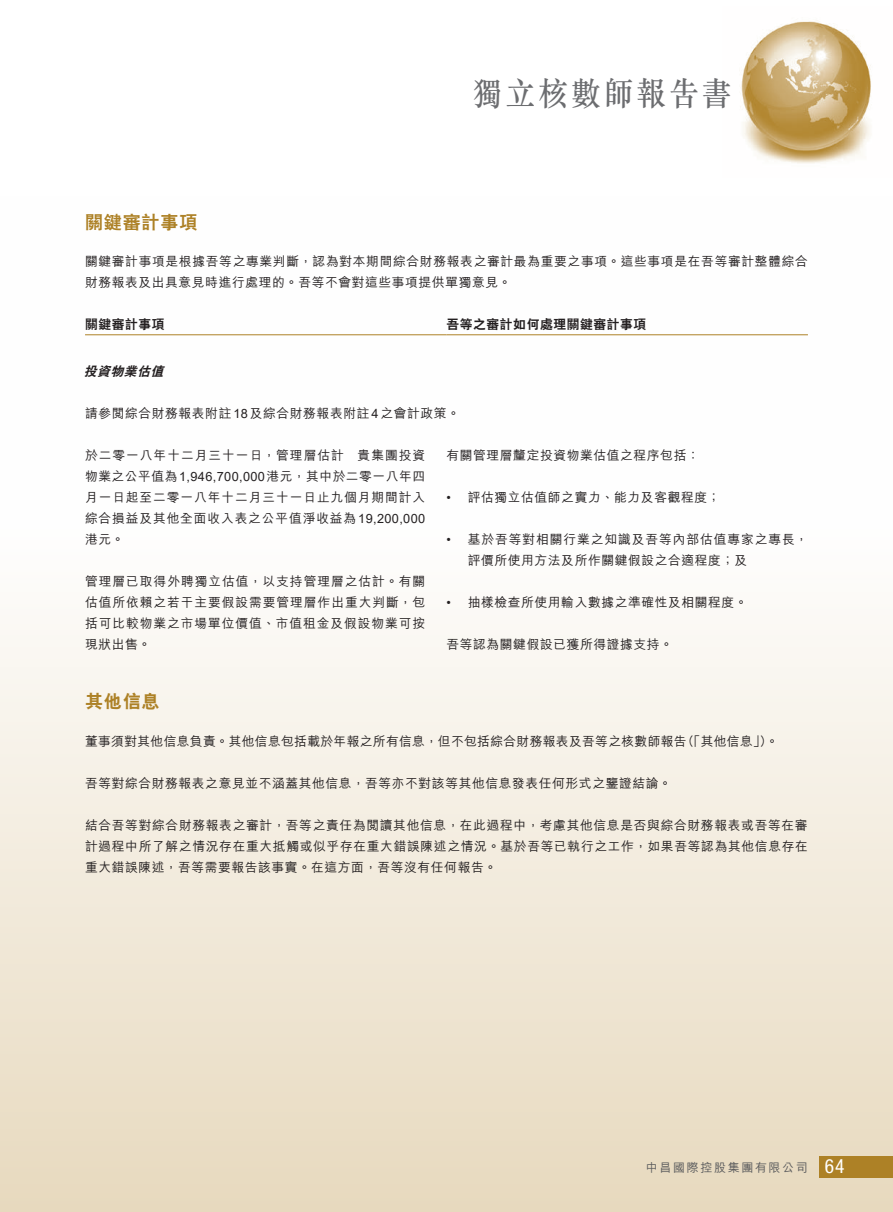
<style>
.page{position:relative;width:893px;height:1212px;background:#fff}
.page>*{position:absolute;margin:0;border:0;box-sizing:border-box;transform-origin:0 0}
.t1{font:500 33px "M Sung HK";letter-spacing:.1em;color:#6c6d70;scale:.9 1}
.t2{font:condensed 19.5px "Helvetica Neue LT Std";color:#fff}
.t3{font:800 18px "C Hei 2 HK";letter-spacing:.05em;color:#ad8126}
.t4{font:500 12.75px/21px "M Hei HK";letter-spacing:.05em;color:#231f20;text-align:justify}
.t5{font:500 12.75px/21px "M Hei HK";letter-spacing:.07em;color:#231f20}
.t6{font:500 12.75px "M Hei HK";letter-spacing:.03em;color:#231f20}
.t7{font:800 12.75px "C Hei 2 HK";letter-spacing:.05em;color:#231f20}
.t8{font:italic 800 12.75px "C Hei 2 HK";color:#231f20}
.t9{font:12.75px "Arial";color:#231f20}
.t10{font:500 12px "M Hei HK";letter-spacing:.14em;color:#57585a}
.s1{font-family:"Arial";font-weight:400}
</style>
<div class="page">
<img style="left:740px;top:21px;width:131px;height:143px">
<div style="left:0;top:196px;width:893px;height:1016px;background:linear-gradient(to bottom,#fff,#eaddc5)"></div>
<div style="left:819px;top:1156px;width:74px;height:21px;background:#ad8126"></div>
<hr style="left:85px;top:334px;width:361px;height:1px;background:#ad8126">
<hr style="left:446px;top:334px;width:362px;height:1px;background:#ad8126">
<h1 class="t1" style="left:473px;top:71px;width:289px">獨立核數師報告書</h1>
<h3 class="t3" style="left:85px;top:210px;width:114px">關鍵審計事項</h3>
<p class="t4" style="left:85px;top:250px;width:724px">關鍵審計事項是根據吾等之專業判斷，認為對本期間綜合財務報表之審計最為重要之事項。這些事項是在吾等審計整體綜合財務報表及出具意見時進行處理的。吾等不會對這些事項提供單獨意見。</p>
<p class="t7" style="left:446px;top:316px;width:201px">吾等之審計如何處理關鍵審計事項</p>
<p class="t7" style="left:85px;top:316px;width:81px">關鍵審計事項</p>
<p class="t8" style="left:84px;top:362px;width:86px">投資物業估值</p>
<p class="t4" style="left:85px;top:401px;width:376px">請參閱綜合財務報表附註<span class="s1">18</span>及綜合財務報表附註<span class="s1">4</span>之會計政策。</p>
<p class="t4" style="left:358px;top:443px;width:69px">貴集團投資</p>
<p class="t4" style="left:446px;top:443px;width:255px">有關管理層釐定投資物業估值之程序包括：</p>
<p class="t4" style="left:468px;top:485px;width:254px">評估獨立估值師之實力、能力及客觀程度;</p>
<p class="t5" style="left:85px;top:443px;width:342px">於二零一八年十二月三十一日，管理層估計<br>物業之公平值為<span class="s1">1,946,700,000</span>港元，其中於二零一八年四月一日起至二零一八年十二月三十一日止九個月期間計入綜合損益及其他全面收入表之公平值淨收益為<span class="s1">19,200,000</span>港元。</p>
<p class="t4" style="left:85px;top:569px;width:342px">管理層已取得外聘獨立估值，以支持管理層之估計。有關估值所依賴之若干主要假設需要管理層作出重大判斷，包括可比較物業之市場單位價值、市值租金及假設物業可按現狀出售。</p>
<p class="t9" style="left:446px;top:488px;width:6px">•</p>
<p class="t5" style="left:468px;top:527px;width:342px">基於吾等對相關行業之知識及吾等內部估值專家之專長，</p>
<p class="t9" style="left:446px;top:530px;width:6px">•</p>
<p class="t4" style="left:468px;top:548px;width:281px">評價所使用方法及所作關鍵假設之合適程度；及</p>
<p class="t4" style="left:468px;top:590px;width:281px">抽樣檢查所使用輸入數據之準確性及相關程度。</p>
<p class="t9" style="left:446px;top:593px;width:6px">•</p>
<p class="t4" style="left:446px;top:632px;width:228px">吾等認為關鍵假設已獲所得證據支持。</p>
<h3 class="t3" style="left:85px;top:689px;width:76px">其他信息</h3>
<p class="t6" style="left:85px;top:732px;width:603px">董事須對其他信息負責。其他信息包括載於年報之所有信息，但不包括綜合財務報表及吾等之核數師報告</p>
<p class="t4" style="left:85px;top:771px;width:588px">吾等對綜合財務報表之意見並不涵蓋其他信息，吾等亦不對該等其他信息發表任何形式之鑒證結論。</p>
<p class="t4" style="left:85px;top:813px;width:724px">結合吾等對綜合財務報表之審計，吾等之責任為閱讀其他信息，在此過程中，考慮其他信息是否與綜合財務報表或吾等在審計過程中所了解之情況存在重大抵觸或似乎存在重大錯誤陳述之情況。基於吾等已執行之工作，如果吾等認為其他信息存在重大錯誤陳述，吾等需要報告該事實。在這方面，吾等沒有任何報告。</p>
<p class="t4" style="left:681px;top:729px;width:99px">（「其他信息 。(「</p>
<p class="t10" style="left:646px;top:1159px;width:164px">中昌國際控股集團有限公司</p>
<h2 class="t2" style="left:825px;top:1155px;width:21px">64</h2>
</div>
